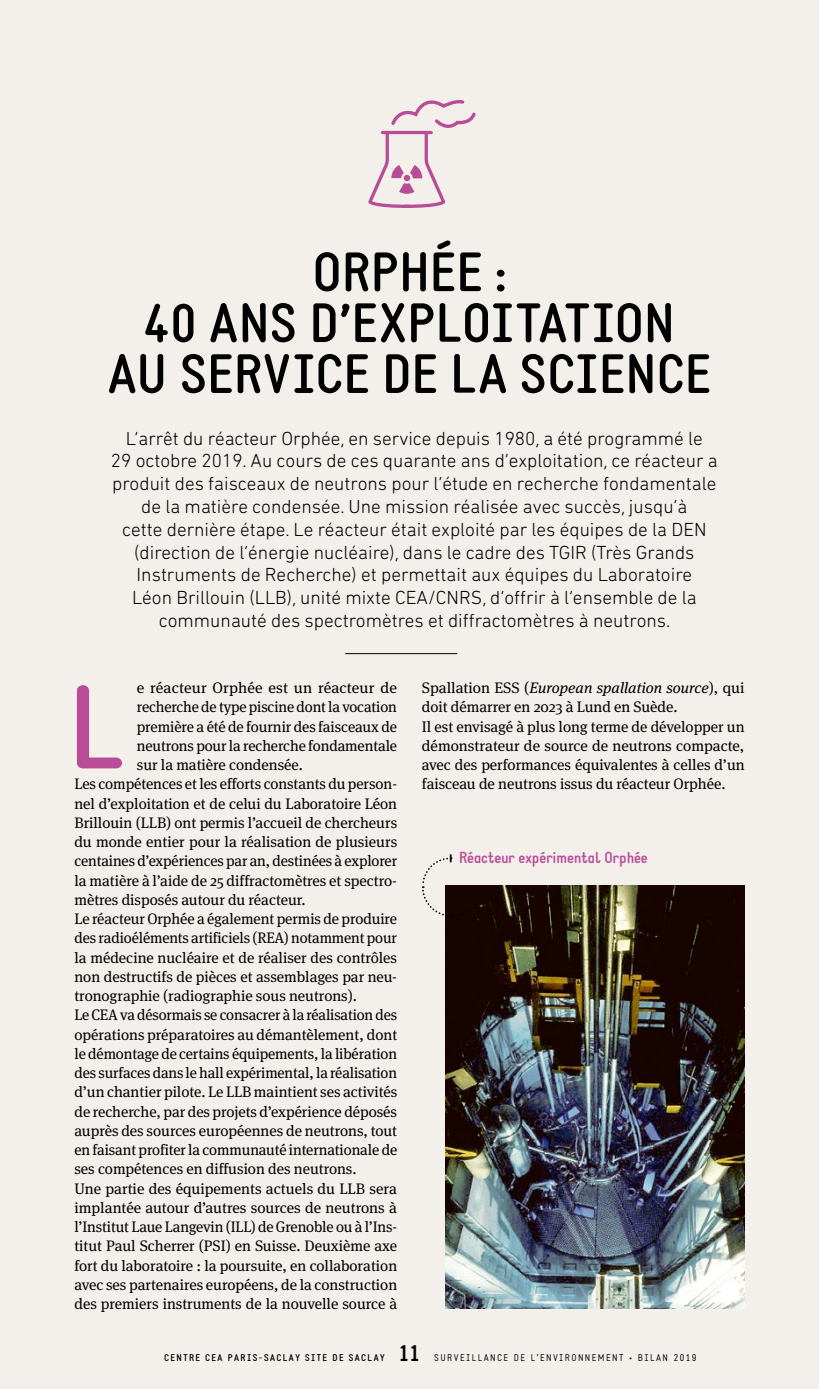
<style>
.page{position:relative;width:819px;height:1389px;background:#f3efeb}
.page>*{position:absolute;margin:0;border:0;box-sizing:border-box;transform-origin:0 0}
.t1{font:700 116.9px "Static";color:#b94c97}
.t2{font:700 54.25px/50.9px "Static";letter-spacing:.01em;color:#000;text-align:center}
.t3{font:700 condensed 21.88px "News Gothic BT";color:#000}
.t4{font:300 19.25px/22.8px "DIN Next Rounded LT Pro";color:#000;text-align:center}
.t5{font:700 15.75px "Static";letter-spacing:-.01em;color:#b94c97}
.t6{font:15.22px/19.2px "Meta Serif";color:#000}
.t7{font:9.62px "Static";letter-spacing:.15em;color:#000}
.t8{font:700 9.62px "Static";letter-spacing:.15em;color:#000}
.s1{font-style:italic}
</style>
<div class="page">
<img style="left:445px;top:886px;width:299px;height:422px">
<svg style="left:422px;top:854px;width:44px;height:64px"></svg>
<hr style="left:345px;top:653px;width:112px;height:1px;background:#000">
<svg style="left:368px;top:100px;width:108px;height:108px"></svg>
<h2 class="t2" style="left:108px;top:248px;width:603px">ORPHÉE :<br>40 ANS D’EXPLOITATION<br>AU SERVICE DE LA SCIENCE</h2>
<p class="t4" style="left:111px;top:427px;width:608px">L’arrêt du réacteur Orphée, en service depuis 1980, a été programmé le<br>29 octobre 2019. Au cours de ces quarante ans d’exploitation, ce réacteur a produit des faisceaux de neutrons pour l’étude en recherche fondamentale de la matière condensée. Une mission réalisée avec succès, jusqu’à<br>cette dernière étape. Le réacteur était exploité par les équipes de la DEN (direction de l’énergie nucléaire), dans le cadre des TGIR (Très Grands Instruments de Recherche) et permettait aux équipes du Laboratoire<br>Léon Brillouin (LLB), unité mixte CEA/CNRS, d’offrir à l’ensemble de la communauté des spectromètres et diffractomètres à neutrons.</p>
<p class="t6" style="left:137px;top:678px;width:261px">e réacteur Orphée est un réacteur de</p>
<p class="t6" style="left:137px;top:697px;width:261px">recherche de type piscine dont la vocation</p>
<p class="t6" style="left:137px;top:716px;width:262px">première a été de fournir des faisceaux de</p>
<p class="t6" style="left:137px;top:736px;width:262px">neutrons pour la recherche fondamentale</p>
<p class="t6" style="left:137px;top:755px;width:168px">sur la matière condensée.</p>
<p class="t6" style="left:74px;top:774px;width:324px">Les compétences et les efforts constants du person-</p>
<p class="t6" style="left:74px;top:793px;width:324px">nel d’exploitation et de celui du Laboratoire Léon</p>
<p class="t6" style="left:74px;top:813px;width:324px">Brillouin (LLB) ont permis l’accueil de chercheurs</p>
<p class="t6" style="left:74px;top:832px;width:324px">du monde entier pour la réalisation de plusieurs</p>
<p class="t6" style="left:74px;top:851px;width:324px">centaines d’expériences par an, destinées à explorer</p>
<p class="t6" style="left:74px;top:870px;width:324px">la matière à l’aide de 25 diffractomètres et spectro-</p>
<p class="t6" style="left:74px;top:890px;width:233px">mètres disposés autour du réacteur.</p>
<p class="t6" style="left:74px;top:909px;width:324px">Le réacteur Orphée a également permis de produire</p>
<p class="t6" style="left:74px;top:928px;width:324px">des radioéléments artificiels (REA) notamment pour</p>
<p class="t6" style="left:74px;top:947px;width:324px">la médecine nucléaire et de réaliser des contrôles</p>
<p class="t6" style="left:74px;top:967px;width:324px">non destructifs de pièces et assemblages par neu-</p>
<p class="t6" style="left:74px;top:986px;width:284px">tronographie (radiographie sous neutrons).</p>
<p class="t6" style="left:74px;top:1005px;width:324px">Le CEA va désormais se consacrer à la réalisation des</p>
<p class="t6" style="left:74px;top:1024px;width:324px">opérations préparatoires au démantèlement, dont</p>
<p class="t6" style="left:74px;top:1044px;width:324px">le démontage de certains équipements, la libération</p>
<p class="t6" style="left:74px;top:1063px;width:324px">des surfaces dans le hall expérimental, la réalisation</p>
<p class="t6" style="left:74px;top:1082px;width:324px">d’un chantier pilote. Le LLB maintient ses activités</p>
<p class="t6" style="left:74px;top:1101px;width:324px">de recherche, par des projets d’expérience déposés</p>
<p class="t6" style="left:74px;top:1121px;width:324px">auprès des sources européennes de neutrons, tout</p>
<p class="t6" style="left:74px;top:1140px;width:324px">en faisant profiter la communauté internationale de</p>
<p class="t6" style="left:74px;top:1159px;width:283px">ses compétences en diffusion des neutrons.</p>
<p class="t6" style="left:74px;top:1178px;width:324px">Une partie des équipements actuels du LLB sera</p>
<p class="t6" style="left:74px;top:1198px;width:324px">implantée autour d’autres sources de neutrons à</p>
<p class="t6" style="left:74px;top:1217px;width:324px">l’Institut Laue Langevin (ILL) de Grenoble ou à l’Ins-</p>
<p class="t6" style="left:74px;top:1236px;width:324px">titut Paul Scherrer (PSI) en Suisse. Deuxième axe</p>
<p class="t6" style="left:74px;top:1255px;width:324px">fort du laboratoire : la poursuite, en collaboration</p>
<p class="t6" style="left:74px;top:1275px;width:324px">avec ses partenaires européens, de la construction</p>
<p class="t6" style="left:74px;top:1294px;width:324px">des premiers instruments de la nouvelle source à</p>
<h1 class="t1" style="left:69px;top:658px;width:57px">L</h1>
<p class="t6" style="left:422px;top:678px;width:324px">Spallation ESS (<span class="s1">European spallation source</span>), qui doit démarrer en 2023 à Lund en Suède.<br>Il est envisagé à plus long terme de développer un démonstrateur de source de neutrons compacte, avec des performances équivalentes à celles d’un</p>
<p class="t6" style="left:422px;top:774px;width:305px">faisceau de neutrons issus du réacteur Orphée.</p>
<p class="t5" style="left:459px;top:848px;width:190px">Réacteur expérimental Orphée</p>
<p class="t8" style="left:164px;top:1352px;width:222px">CENTRE CEA PARIS-SACLAY SITE DE SACLAY</p>
<h3 class="t3" style="left:399px;top:1339px;width:21px">11</h3>
<p class="t7" style="left:434px;top:1352px;width:263px">SURVEILLANCE DE L’ENVIRONNEMENT • BILAN 2019</p>
</div>
